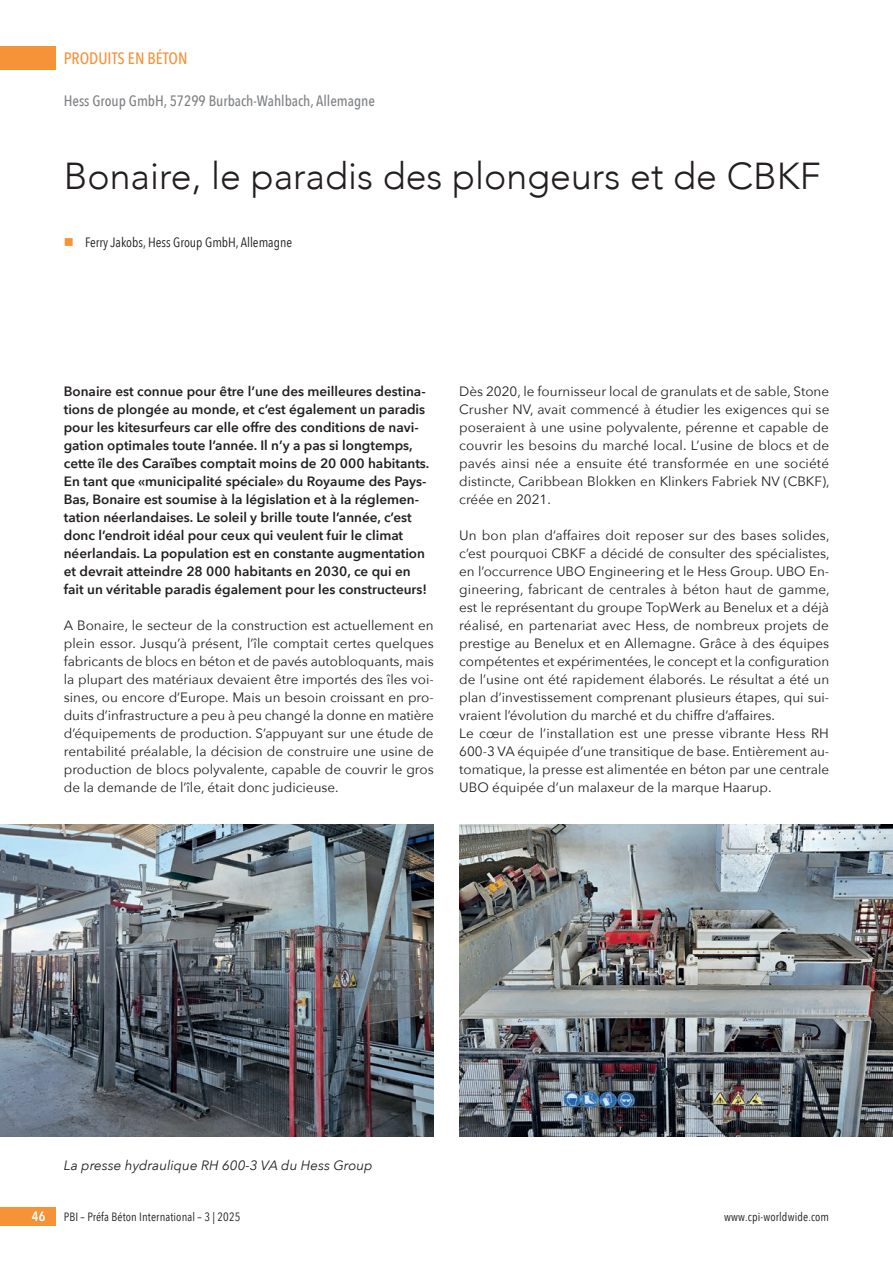
<style>
.page{position:relative;width:893px;height:1263px;background:#fff}
.page>*{position:absolute;margin:0;border:0;box-sizing:border-box;transform-origin:0 0}
.t1{font:300 37.5px "Avenir";color:#231f20}
.t2{font:500 16.5px "Avenir Next Condensed";color:#f69238}
.t3{font:500 15px "Avenir Next Condensed";color:#808285}
.t4{font:13.5px/18px "Avenir Next";color:#231f20;text-align:justify}
.t5{font:600 13.5px/18px "Avenir Next";color:#231f20}
.t6{font:italic 13.5px "Avenir Next";color:#231f20}
.t7{font:13.5px "Avenir Next Condensed";color:#231f20}
.t8{font:600 13.5px "Avenir Next Condensed";color:#fff}
.t9{font:12px "Avenir Next Condensed";letter-spacing:.01em;color:#231f20}
.s1{color:#f69238}
</style>
<div class="page">
<div style="left:0;top:47px;width:55px;height:23px;background:#f69238"></div>
<div style="left:0;top:1208px;width:55px;height:18px;background:#f69238"></div>
<img style="left:0;top:825px;width:434px;height:312px">
<img style="left:459px;top:825px;width:434px;height:311px">
<p class="t2" style="left:64px;top:49px;width:125px">PRODUITS EN BÉTON</p>
<p class="t3" style="left:64px;top:92px;width:313px">Hess Group GmbH, 57299 Burbach-Wahlbach, Allemagne</p>
<h1 class="t1" style="left:64px;top:154px;width:758px">Bonaire, le paradis des plongeurs et de CBKF</h1>
<p class="t7" style="left:64px;top:230px;width:230px"><span class="s1">■</span> Ferry Jakobs, Hess Group GmbH, Allemagne</p>
<p class="t5" style="left:64px;top:382px;width:367px">Bonaire est connue pour être l’une des meilleures destina&shy;tions de plongée au monde, et c’est également un paradis pour les kitesurfeurs car elle offre des conditions de navi&shy;gation optimales toute l’année. Il n’y a pas si longtemps, cette île des Caraïbes comptait moins de 20 000 habitants.<br>En tant que «municipalité spéciale» du Royaume des Pays-Bas, Bonaire est soumise à la législation et à la réglemen&shy;tation néerlandaises. Le soleil y brille toute l’année, c’est donc l’endroit idéal pour ceux qui veulent fuir le climat néerlandais. La population est en constante augmentation et devrait atteindre 28 000 habitants en 2030, ce qui en fait un véritable paradis également pour les constructeurs!</p>
<p class="t4" style="left:64px;top:616px;width:372px">A Bonaire, le secteur de la construction est actuellement en plein essor. Jusqu’à présent, l’île comptait certes quelques fabricants de blocs en béton et de pavés autobloquants, mais la plupart des matériaux devaient être importés des îles voi&shy;sines, ou encore d’Europe. Mais un besoin croissant en pro&shy;duits d’infrastructure a peu à peu changé la donne en matière d’équipements de production. S’appuyant sur une étude de rentabilité préalable, la décision de construire une usine de production de blocs polyvalente, capable de couvrir le gros de la demande de l’île, était donc judicieuse.</p>
<p class="t4" style="left:459px;top:382px;width:372px">Dès 2020, le fournisseur local de granulats et de sable, Stone Crusher NV, avait commencé à étudier les exigences qui se poseraient à une usine polyvalente, pérenne et capable de couvrir les besoins du marché local. L’usine de blocs et de pavés ainsi née a ensuite été transformée en une société distincte, Caribbean Blokken en Klinkers Fabriek NV (CBKF), créée en 2021.</p>
<p class="t4" style="left:459px;top:526px;width:372px;text-align:left">Un bon plan d’affaires doit reposer sur des bases solides, c’est pourquoi CBKF a décidé de consulter des spécialistes, en l’occurrence UBO Engineering et le Hess Group. UBO En&shy;gineering, fabricant de centrales à béton haut de gamme, est le représentant du groupe TopWerk au Benelux et a déjà réalisé, en partenariat avec Hess, de nombreux projets de prestige au Benelux et en Allemagne. Grâce à des équipes compétentes et expérimentées, le concept et la configuration de l’usine ont été rapidement élaborés. Le résultat a été un plan d’investissement comprenant plusieurs étapes, qui sui&shy;vraient l’évolution du marché et du chiffre d’affaires.<br>Le cœur de l’installation est une presse vibrante Hess RH 600-3 VA équipée d’une transitique de base. Entièrement au&shy;tomatique, la presse est alimentée en béton par une centrale UBO équipée d’un malaxeur de la marque Haarup.</p>
<p class="t6" style="left:64px;top:1154px;width:310px">La presse hydraulique RH 600-3 VA du Hess Group</p>
<p class="t8" style="left:32px;top:1205px;width:15px">46</p>
<p class="t9" style="left:64px;top:1207px;width:178px">PBI – Préfa Béton International – 3 | 2025</p>
<p class="t9" style="left:724px;top:1207px;width:107px">www.cpi-worldwide.com</p>
</div>
